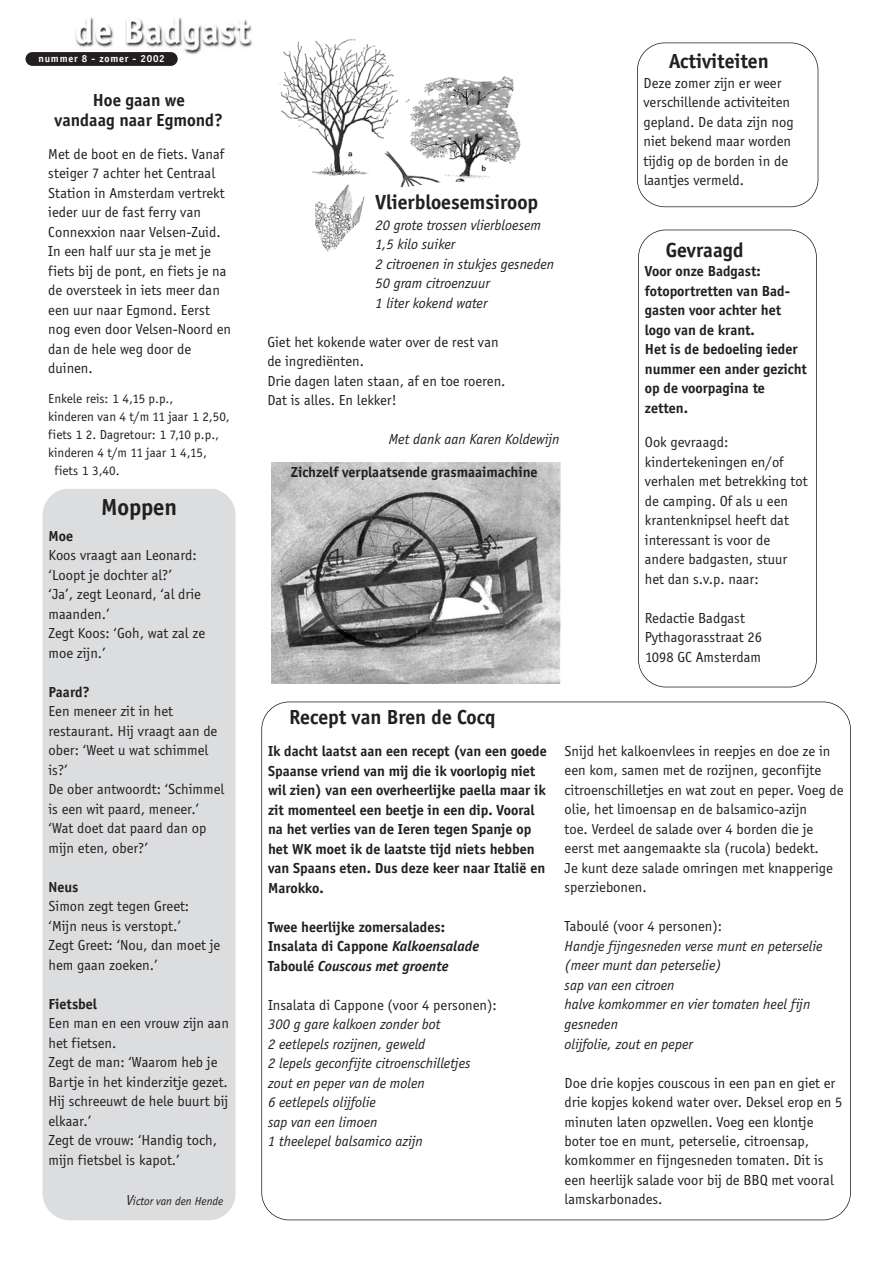
<style>
.page{position:relative;width:893px;height:1263px;background:#fff}
.page>*{position:absolute;margin:0;border:0;box-sizing:border-box;transform-origin:0 0}
.t1{font:700 24px "Officina Sans";color:#231f20}
.t2{font:700 21px "Officina Sans";color:#231f20}
.t3{font:700 18px/19.5px "Officina Sans";color:#231f20;text-align:center}
.t4{font:15px/19.5px "Officina Sans";color:#231f20}
.t5{font:700 15px/19.5px "Officina Sans";color:#231f20}
.t6{font:italic 15px/19.5px "Officina Sans";color:#231f20}
.t7{font:13.5px "Officina Sans";color:#231f20}
.t8{font:italic 12px "Officina Sans";color:#231f20}
.t9{font:700 10.5px "Officina Sans";letter-spacing:.075em;color:#fff}
.s1{font-family:"Courier"}
.s2{font-size:15px}
.s3{font-style:italic}
</style>
<div class="page">
<div style="left:43px;top:488px;width:192px;height:732px;background:#dcddde;border-radius:27px"></div>
<img style="left:75px;top:17px;width:178px;height:38px">
<div style="left:26px;top:52px;width:152px;height:14px;background:#231f20;border-radius:7px"></div>
<div style="left:261px;top:702px;width:589px;height:518px;border:2px solid #231f20;border-radius:28px"></div>
<div style="left:43px;top:85px;width:192px;height:404px;background:#fff;border-radius:27px"></div>
<div style="left:637px;top:43px;width:181px;height:164px;border:2px solid #231f20;border-radius:28px"></div>
<img style="left:278px;top:39px;width:242px;height:212px">
<img style="left:271px;top:462px;width:290px;height:222px">
<div style="left:638px;top:230px;width:178px;height:457px;border:2px solid #231f20;border-radius:28px"></div>
<p class="t9" style="left:38px;top:54px;width:128px">nummer 8 - zomer - 2002</p>
<p class="t3" style="left:55px;top:92px;width:170px">Hoe gaan we<br>vandaag naar Egmond?</p>
<p class="t4" style="left:48px;top:145px;width:184px">Met de boot en de fiets. Vanaf steiger 7 achter het Centraal<br>Station in Amsterdam vertrekt ieder uur de fast ferry van<br>Connexxion naar Velsen-Zuid.<br>In een half uur sta je met je fiets bij de pont, en fiets je na de oversteek in iets meer dan een uur naar Egmond. Eerst nog even door Velsen-Noord en dan de hele weg door de duinen.</p>
<p class="t7" style="left:48px;top:393px;width:127px">Enkele reis: <span class="s1">1</span> 4,15 p.p.,</p>
<p class="t7" style="left:48px;top:411px;width:183px">kinderen van 4 t/m 11 jaar <span class="s1">1</span> 2,50,</p>
<p class="t7" style="left:48px;top:429px;width:172px">fiets <span class="s1">1</span> 2. Dagretour: <span class="s1">1</span> 7,10 p.p.,</p>
<p class="t7" style="left:48px;top:447px;width:160px">kinderen 4 t/m 11 jaar <span class="s1">1</span> 4,15,</p>
<p class="t7" style="left:54px;top:465px;width:67px">fiets <span class="s1">1</span> 3,40.</p>
<h1 class="t1" style="left:101px;top:498px;width:78px">Moppen</h1>
<p class="t5" style="left:49px;top:527px;width:26px">Moe</p>
<p class="t4" style="left:49px;top:547px;width:158px">Koos vraagt aan Leonard: ‘Loopt je dochter al?’<br>‘Ja’, zegt Leonard, ‘al drie maanden.’<br>Zegt Koos: ‘Goh, wat zal ze moe zijn.’</p>
<p class="t5" style="left:49px;top:683px;width:43px">Paard?</p>
<p class="t4" style="left:49px;top:703px;width:177px">Een meneer zit in het restaurant. Hij vraagt aan de ober: ‘Weet u wat schimmel is?’<br>De ober antwoordt: ‘Schimmel is een wit paard, meneer.’ ‘Wat doet dat paard dan op mijn eten, ober?’</p>
<p class="t5" style="left:49px;top:878px;width:31px">Neus</p>
<p class="t4" style="left:49px;top:898px;width:173px">Simon zegt tegen Greet: ‘Mijn neus is verstopt.’<br>Zegt Greet: ‘Nou, dan moet je hem gaan zoeken.’</p>
<p class="t5" style="left:49px;top:995px;width:50px">Fietsbel</p>
<p class="t4" style="left:49px;top:1015px;width:182px">Een man en een vrouw zijn aan het fietsen.<br>Zegt de man: ‘Waarom heb je<br>Bartje in het kinderzitje gezet.<br>Hij schreeuwt de hele buurt bij elkaar.’<br>Zegt de vrouw: ‘Handig toch, mijn fietsbel is kapot.’</p>
<p class="t8" style="left:126px;top:1196px;width:98px"><span class="s2">V</span>ictor van den Hende</p>
<h2 class="t2" style="left:375px;top:194px;width:164px">Vlierbloesemsiroop</h2>
<p class="t6" style="left:375px;top:216px;width:180px">20 grote trossen vlierbloesem<br>1,5 kilo suiker<br>2 citroenen in stukjes gesneden<br>50 gram citroenzuur<br>1 liter kokend water</p>
<p class="t4" style="left:267px;top:333px;width:240px">Giet het kokende water over de rest van de ingrediënten.<br>Drie dagen laten staan, af en toe roeren.<br>Dat is alles. En lekker!</p>
<p class="t6" style="left:389px;top:430px;width:172px">Met dank aan Karen Koldewijn</p>
<p class="t5" style="left:291px;top:464px;width:248px">Zichzelf verplaatsende grasmaaimachine</p>
<h2 class="t2" style="left:669px;top:53px;width:101px">Activiteiten</h2>
<p class="t4" style="left:643px;top:74px;width:152px">Deze zomer zijn er weer verschillende activiteiten gepland. De data zijn nog niet bekend maar worden tijdig op de borden in de laantjes vermeld.</p>
<h2 class="t2" style="left:666px;top:241px;width:79px">Gevraagd</h2>
<p class="t5" style="left:645px;top:263px;width:163px">Voor onze Badgast: fotoportretten van Bad&shy;gasten voor achter het logo van de krant.<br>Het is de bedoeling ieder nummer een ander gezicht op de voorpagina te zetten.</p>
<p class="t4" style="left:645px;top:434px;width:164px">Ook gevraagd: kindertekeningen en/of verhalen met betrekking tot de camping. Of als u een krantenknipsel heeft dat interessant is voor de andere badgasten, stuur het dan s.v.p. naar:</p>
<p class="t4" style="left:645px;top:609px;width:119px">Redactie Badgast<br>Pythagorasstraat 26<br>1098 GC Amsterdam</p>
<h2 class="t2" style="left:289px;top:709px;width:208px">Recept van Bren de Cocq</h2>
<p class="t5" style="left:268px;top:742px;width:280px">Ik dacht laatst aan een recept (van een goede Spaanse vriend van mij die ik voorlopig niet wil zien) van een overheerlijke paella maar ik zit momenteel een beetje in een dip. Vooral na het verlies van de Ieren tegen Spanje op het WK moet ik de laatste tijd niets hebben van Spaans eten. Dus deze keer naar Italië en Marokko.</p>
<p class="t5" style="left:268px;top:918px;width:213px">Twee heerlijke zomersalades:<br>Insalata di Cappone <span class="s3">Kalkoensalade<br></span>Taboulé <span class="s3">Couscous met groente</span></p>
<p class="t4" style="left:268px;top:996px;width:230px">Insalata di Cappone (voor 4 personen):</p>
<p class="t6" style="left:268px;top:1015px;width:204px">300 g gare kalkoen zonder bot<br>2 eetlepels rozijnen, geweld<br>2 lepels geconfijte citroenschilletjes zout en peper van de molen<br>6 eetlepels olijfolie<br>sap van een limoen<br>1 theelepel balsamico azijn</p>
<p class="t4" style="left:564px;top:742px;width:280px">Snijd het kalkoenvlees in reepjes en doe ze in een kom, samen met de rozijnen, geconfijte citroenschilletjes en wat zout en peper. Voeg de olie, het limoensap en de balsamico-azijn<br>toe. Verdeel de salade over 4 borden die je eerst met aangemaakte sla (rucola) bedekt.<br>Je kunt deze salade omringen met knapperige sperziebonen.</p>
<p class="t4" style="left:564px;top:918px;width:159px">Taboulé (voor 4 personen):</p>
<p class="t6" style="left:564px;top:937px;width:259px">Handje fijngesneden verse munt en peterselie (meer munt dan peterselie)<br>sap van een citroen<br>halve komkommer en vier tomaten heel fijn gesneden<br>olijfolie, zout en peper</p>
<p class="t4" style="left:564px;top:1074px;width:279px">Doe drie kopjes couscous in een pan en giet er drie kopjes kokend water over. Deksel erop en 5 minuten laten opzwellen. Voeg een klontje boter toe en munt, peterselie, citroensap, komkommer en fijngesneden tomaten. Dit is een heerlijk salade voor bij de BBQ met vooral lamskarbonades.</p>
</div>
